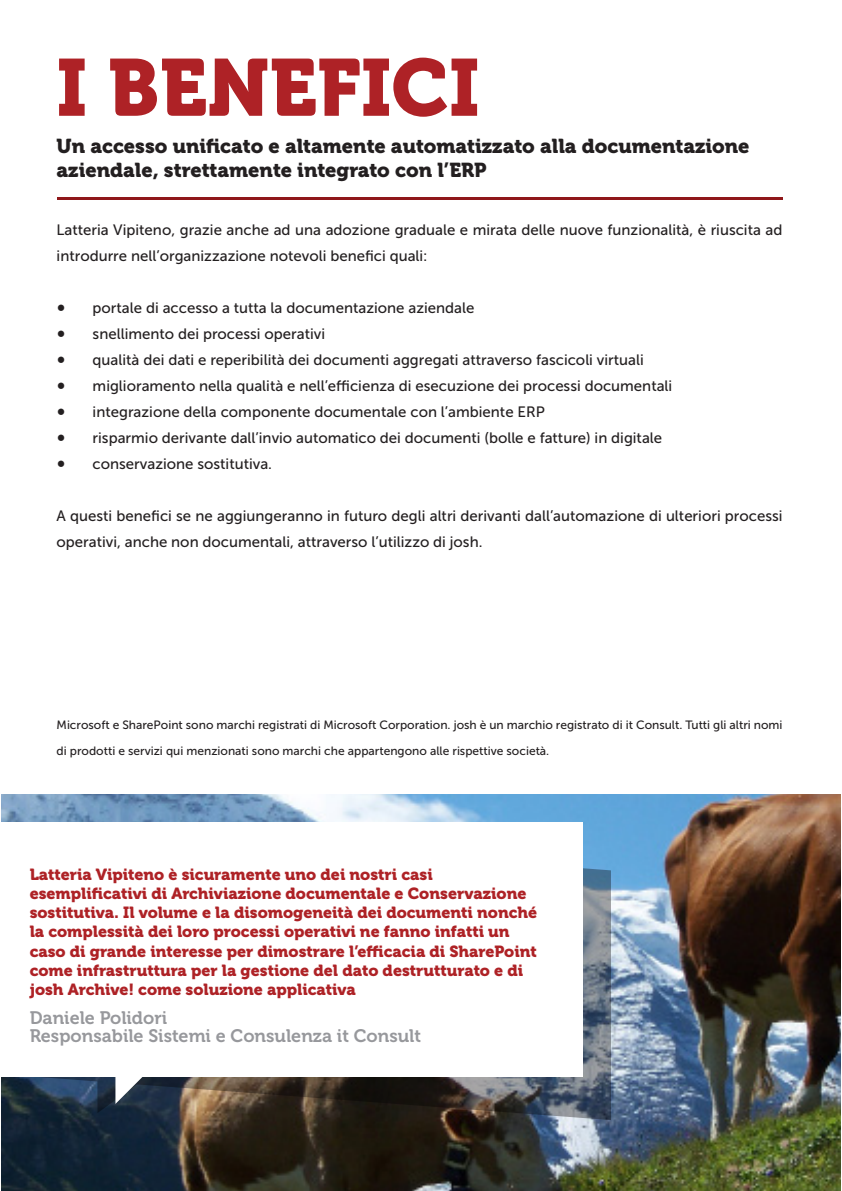
<style>
.page{position:relative;width:842px;height:1191px;background:#fff}
.page>*{position:absolute;margin:0;border:0;box-sizing:border-box;transform-origin:0 0}
.t1{font:80px "Museo 900";color:#ae2226}
.t2{font:20px/24px "Museo 900";color:#231f20}
.t3{font:18px "Museo 700";color:#97989c}
.t4{font:16px/19.2px "Museo 900";color:#ae2226}
.t5{font:15px/26px "Museo Sans 500";color:#231f20}
.t6{font:12px/26px "Museo Sans 500";color:#231f20}
.s1{font-family:"Minion Pro";font-size:24px}
</style>
<div class="page">
<img style="left:1px;top:794px;width:840px;height:397px">
<img style="left:1px;top:822px;width:610px;height:298px">
<div style="left:1px;top:822px;width:582px;height:254px;background:#fff"></div>
<svg style="left:115px;top:1076px;width:28px;height:28px"></svg>
<hr style="left:57px;top:198px;width:726px;height:2px;background:#8f171a">
<p class="t1" style="left:57px;top:42px;width:424px">I BENEFICI</p>
<p class="t2" style="left:57px;top:134px;width:694px">Un accesso unificato e altamente automatizzato alla documentazione aziendale, strettamente integrato con l’ERP</p>
<p class="t5" style="left:57px;top:217px;width:727px">Latteria Vipiteno, grazie anche ad una adozione graduale e mirata delle nuove funzionalità, è riuscita ad introdurre nell’organizzazione notevoli benefici quali:</p>
<p class="t5" style="left:57px;top:295px;width:419px"><span class="s1">•</span> portale di accesso a tutta la documentazione aziendale</p>
<p class="t5" style="left:57px;top:321px;width:270px"><span class="s1">•</span> snellimento dei processi operativi</p>
<p class="t5" style="left:57px;top:347px;width:589px"><span class="s1">•</span> qualità dei dati e reperibilità dei documenti aggregati attraverso fascicoli virtuali</p>
<p class="t5" style="left:57px;top:373px;width:617px"><span class="s1">•</span> miglioramento nella qualità e nell’efficienza di esecuzione dei processi documentali</p>
<p class="t5" style="left:57px;top:399px;width:490px"><span class="s1">•</span> integrazione della componente documentale con l’ambiente ERP</p>
<p class="t5" style="left:57px;top:425px;width:607px"><span class="s1">•</span> risparmio derivante dall’invio automatico dei documenti (bolle e fatture) in digitale</p>
<p class="t5" style="left:57px;top:451px;width:217px"><span class="s1">•</span> conservazione sostitutiva.</p>
<p class="t5" style="left:57px;top:503px;width:728px">A questi benefici se ne aggiungeranno in futuro degli altri derivanti dall’automazione di ulteriori processi operativi, anche non documentali, attraverso l’utilizzo di josh.</p>
<p class="t6" style="left:57px;top:712px;width:727px">Microsoft e SharePoint sono marchi registrati di Microsoft Corporation. josh è un marchio registrato di it Consult. Tutti gli altri nomi di prodotti e servizi qui menzionati sono marchi che appartengono alle rispettive società.</p>
<p class="t4" style="left:30px;top:865px;width:509px">Latteria Vipiteno è sicuramente uno dei nostri casi esemplificativi di Archiviazione documentale e Conservazione sostitutiva. Il volume e la disomogeneità dei documenti nonché la complessità dei loro processi operativi ne fanno infatti un caso di grande interesse per dimostrare l’efficacia di SharePoint come infrastruttura per la gestione del dato destrutturato e di josh Archive! come soluzione applicativa</p>
<p class="t3" style="left:30px;top:1008px;width:139px">Daniele Polidori</p>
<p class="t3" style="left:30px;top:1026px;width:393px">Responsabile Sistemi e Consulenza it Consult</p>
</div>
